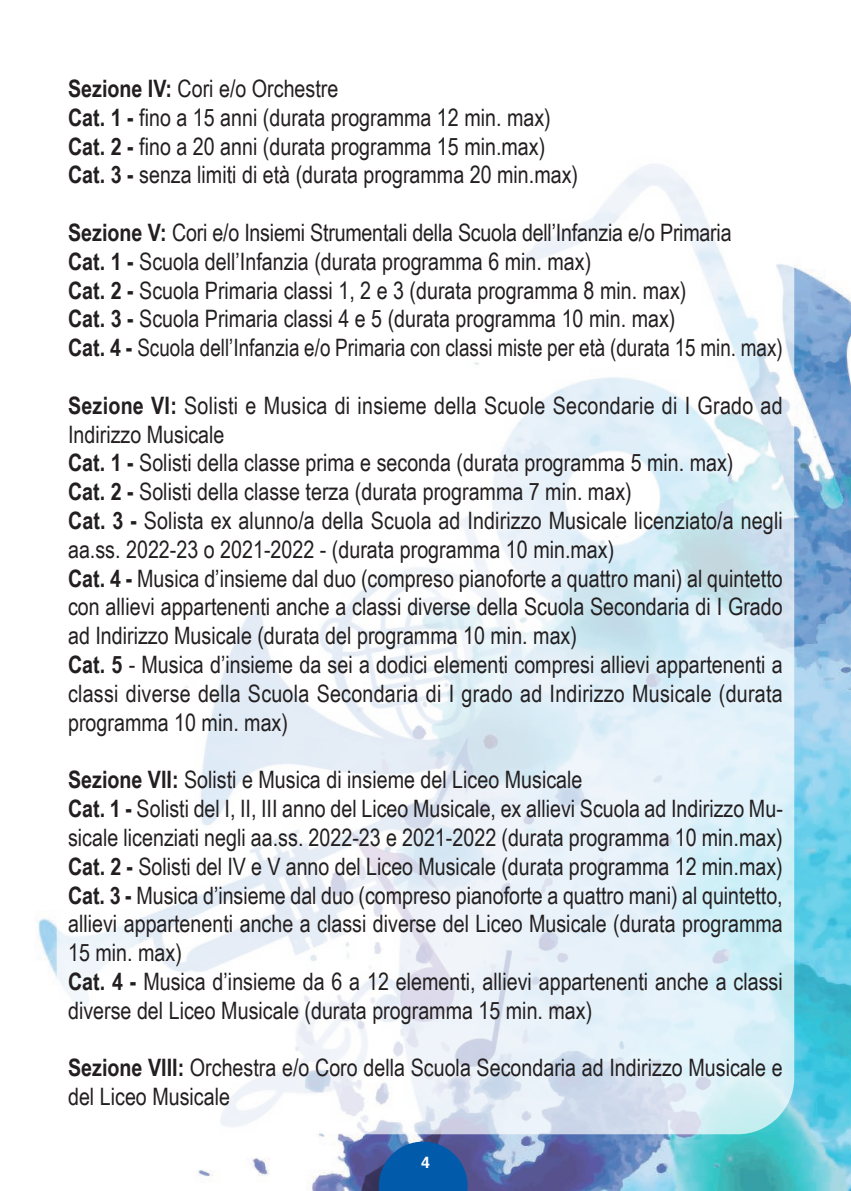
<style>
.page{position:relative;width:851px;height:1191px;background:#fff}
.page>*{position:absolute;margin:0;border:0;box-sizing:border-box;transform-origin:0 0}
.t1{font:24px/28.8px "Arial Narrow";color:#231f20}
.t2{font:24px "Arial Narrow";color:#231f20;scale:.96 1}
.t3{font:700 16px "Helvetica";color:#fff}
.s1{font-weight:700}
</style>
<div class="page">
<img style="left:37px;top:265px;width:813px;height:926px">
<div style="left:57px;top:57px;width:737px;height:1077px;background:#fff;border-radius:57px;opacity:.7"></div>
<svg style="left:379px;top:1141px;width:88px;height:50px;background:#125ba7"></svg>
<p class="t1" style="left:68px;top:74px;width:272px"><span class="s1">Sezione IV:</span> Cori e/o Orchestre</p>
<p class="t1" style="left:68px;top:103px;width:484px"><span class="s1">Cat. 1 -</span> fino a 15 anni (durata programma 12 min. max)</p>
<p class="t1" style="left:68px;top:131px;width:478px"><span class="s1">Cat. 2 -</span> fino a 20 anni (durata programma 15 min.max)</p>
<p class="t1" style="left:68px;top:160px;width:511px"><span class="s1">Cat. 3 -</span> senza limiti di età (durata programma 20 min.max)</p>
<p class="t1" style="left:68px;top:218px;width:665px"><span class="s1">Sezione V:</span> Cori e/o Insiemi Strumentali della Scuola dell’Infanzia e/o Primaria</p>
<p class="t1" style="left:68px;top:247px;width:524px"><span class="s1">Cat. 1 -</span> Scuola dell’Infanzia (durata programma 6 min. max)</p>
<p class="t1" style="left:68px;top:275px;width:619px"><span class="s1">Cat. 2 -</span> Scuola Primaria classi 1, 2 e 3 (durata programma 8 min. max)</p>
<p class="t1" style="left:68px;top:304px;width:609px"><span class="s1">Cat. 3 -</span> Scuola Primaria classi 4 e 5 (durata programma 10 min. max)</p>
<p class="t2" style="left:68px;top:334px;width:745px"><span class="s1">Cat. 4 -</span> Scuola dell’Infanzia e/o Primaria con classi miste per età (durata 15 min. max)</p>
<p class="t1" style="left:68px;top:391px;width:716px"><span class="s1">Sezione VI:</span> Solisti e Musica di insieme della Scuole Secondarie di I Grado ad</p>
<p class="t1" style="left:68px;top:419px;width:158px">Indirizzo Musicale</p>
<p class="t1" style="left:68px;top:448px;width:666px"><span class="s1">Cat. 1 -</span> Solisti della classe prima e seconda (durata programma 5 min. max)</p>
<p class="t1" style="left:68px;top:477px;width:565px"><span class="s1">Cat. 2 -</span> Solisti della classe terza (durata programma 7 min. max)</p>
<p class="t1" style="left:68px;top:506px;width:716px"><span class="s1">Cat. 3 -</span> Solista ex alunno/a della Scuola ad Indirizzo Musicale licenziato/a negli aa.ss. 2022-23 o 2021-2022 - (durata programma 10 min.max)</p>
<p class="t1" style="left:68px;top:563px;width:716px;text-align:justify"><span class="s1">Cat. 4 -</span> Musica d’insieme dal duo (compreso pianoforte a quattro mani) al quintetto con allievi appartenenti anche a classi diverse della Scuola Secondaria di I Grado ad Indirizzo Musicale (durata del programma 10 min. max)</p>
<p class="t1" style="left:68px;top:650px;width:716px"><span class="s1">Cat. 5</span> - Musica d’insieme da sei a dodici elementi compresi allievi appartenenti a classi diverse della Scuola Secondaria di I grado ad Indirizzo Musicale (durata</p>
<p class="t1" style="left:68px;top:707px;width:221px">programma 10 min. max)</p>
<p class="t1" style="left:68px;top:765px;width:516px"><span class="s1">Sezione VII:</span> Solisti e Musica di insieme del Liceo Musicale</p>
<p class="t1" style="left:68px;top:794px;width:716px"><span class="s1">Cat. 1 -</span> Solisti del I, II, III anno del Liceo Musicale, ex allievi Scuola ad Indirizzo Mu&shy;sicale licenziati negli aa.ss. 2022-23 e 2021-2022 (durata programma 10 min.max)</p>
<p class="t1" style="left:68px;top:851px;width:716px"><span class="s1">Cat. 2 -</span> Solisti del IV e V anno del Liceo Musicale (durata programma 12 min.max)</p>
<p class="t1" style="left:68px;top:880px;width:716px;text-align:justify"><span class="s1">Cat. 3 -</span> Musica d’insieme dal duo (compreso pianoforte a quattro mani) al quintetto, allievi appartenenti anche a classi diverse del Liceo Musicale (durata programma 15 min. max)</p>
<p class="t1" style="left:68px;top:967px;width:716px"><span class="s1">Cat. 4 -</span> Musica d’insieme da 6 a 12 elementi, allievi appartenenti anche a classi</p>
<p class="t1" style="left:68px;top:995px;width:525px">diverse del Liceo Musicale (durata programma 15 min. max)</p>
<p class="t1" style="left:68px;top:1053px;width:716px"><span class="s1">Sezione VIII:</span> Orchestra e/o Coro della Scuola Secondaria ad Indirizzo Musicale e del Liceo Musicale</p>
<p class="t3" style="left:421px;top:1156px;width:10px">4</p>
</div>
